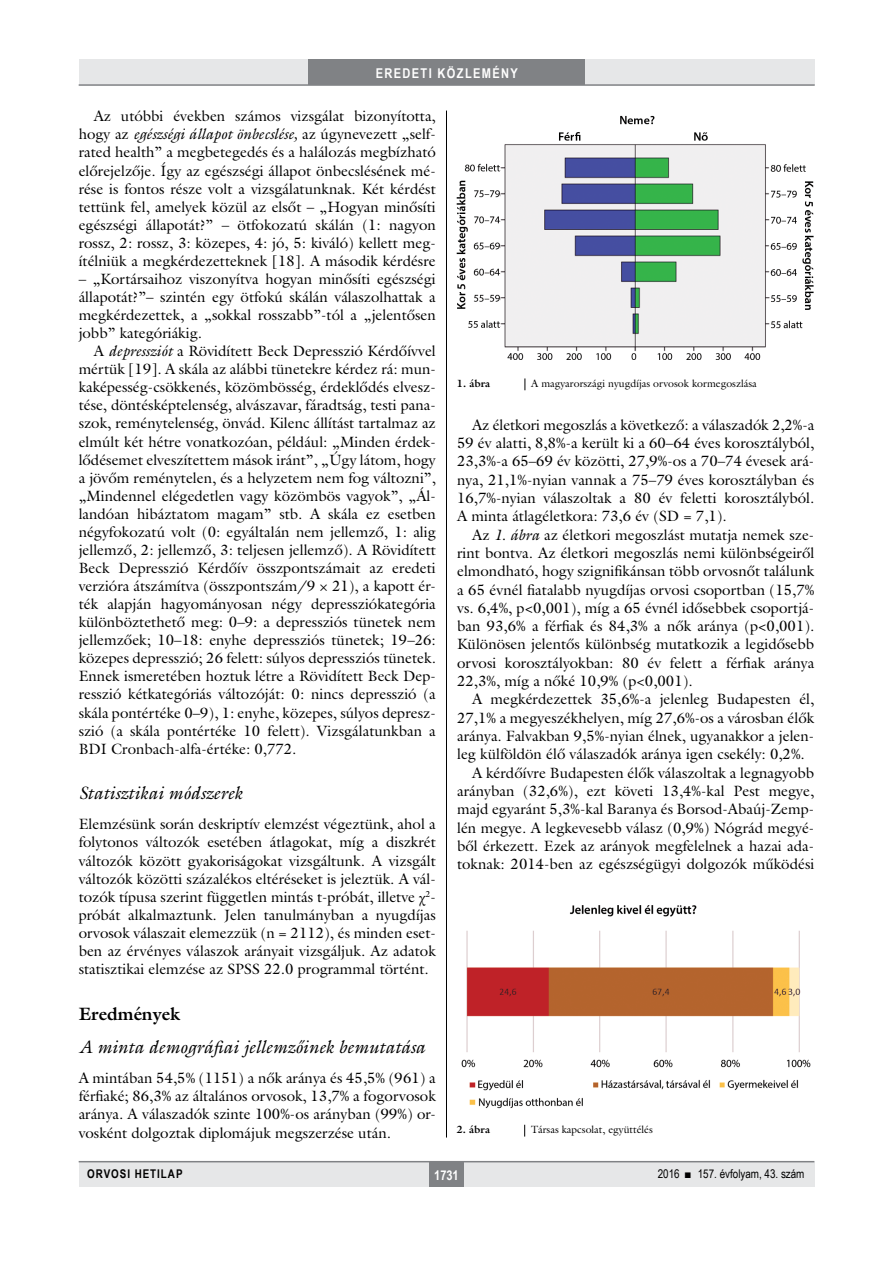
<style>
.page{position:relative;width:893px;height:1263px;background:#fff}
.page>*{position:absolute;margin:0;border:0;box-sizing:border-box;transform-origin:0 0}
.alcimkurziv{font:italic 18px "Galliard Reg";color:#000}
.alcimbold{font:700 18px "Galliard Reg";color:#000}
.Body_Text{font:15px/18px "Galliard Reg";color:#000;text-align:justify}
.Body_tompa{font:15px/18px "Galliard Reg";color:#000;text-align:justify}
.t1{font:700 13.5px "Arial Narrow";letter-spacing:.1em;color:#fff}
.t2{font:12px "Arial Narrow";color:#000}
.t3{font:700 12px "Arial Narrow";letter-spacing:.08em;color:#000}
.kepalairas2{font:10.5px "Galliard Reg";color:#000}
.kepalairas1{font:700 10.5px "Galliard Reg";color:#000}
.s1{font-style:italic}
.s2{font-family:"Garamond Premr Pro"}
</style>
<div class="page">
<div style="left:79px;top:1161px;width:735px;height:25px;background:#e6e7e8"></div>
<div style="left:429px;top:1161px;width:34px;height:25px;background:#808285"></div>
<hr style="left:79px;top:1161px;width:735px;height:1px;background:#808285">
<div style="left:79px;top:60px;width:735px;height:25px;background:#e6e7e8"></div>
<div style="left:308px;top:60px;width:277px;height:25px;background:#808285"></div>
<hr style="left:79px;top:84px;width:736px;height:2px;background:#808285">
<hr style="left:446px;top:111px;width:1px;height:1026px;background:#000">
<img style="left:457px;top:115px;width:357px;height:245px">
<svg style="left:525px;top:378px;width:1px;height:12px"></svg>
<img style="left:461px;top:905px;width:350px;height:204px">
<p class="t1" style="left:376px;top:63px;width:144px">EREDETI KÖZLEMÉNY</p>
<p class="Body_Text" style="left:79px;top:107px;width:359px;text-indent:15px">Az utóbbi években számos vizsgálat bizonyította, hogy az <span class="s1">egészségi állapot önbecslése,</span> az úgynevezett „self&shy;rated health” a megbetegedés és a halálozás megbízható előrejelzője. Így az egészségi állapot önbecslésének mé&shy;rése is fontos része volt a vizsgálatunknak. Két kérdést tettünk fel, amelyek közül az elsőt – „Hogyan minősíti egészségi állapotát?” – ötfokozatú skálán (1: nagyon rossz, 2: rossz, 3: közepes, 4: jó, 5: kiváló) kellett meg&shy;ítélniük a megkérdezetteknek [18]. A második kérdésre</p>
<p class="Body_Text" style="left:79px;top:270px;width:359px">– „Kortársaihoz viszonyítva hogyan minősíti egészségi állapotát?”– szintén egy ötfokú skálán válaszolhattak a megkérdezettek, a „sokkal rosszabb”-tól a „jelentősen jobb” kategóriákig.</p>
<p class="Body_Text" style="left:79px;top:342px;width:359px;text-indent:15px">A <span class="s1">depressziót</span> a Rövidített Beck Depresszió Kérdőívvel mértük [19]. A skála az alábbi tünetekre kérdez rá: mun&shy;kaképesség-csökkenés, közömbösség, érdeklődés elvesz&shy;tése, döntésképtelenség, alvászavar, fáradtság, testi pana&shy;szok, reménytelenség, önvád. Kilenc állítást tartalmaz az elmúlt két hétre vonatkozóan, például: „Minden érdek&shy;lődésemet elveszítettem mások iránt”, „Úgy látom, hogy a jövőm reménytelen, és a helyzetem nem fog változni”, „Mindennel elégedetlen vagy közömbös vagyok”, „Ál&shy;landóan hibáztatom magam” stb. A skála ez esetben négyfokozatú volt (0: egyáltalán nem jellemző, 1: alig jellemző, 2: jellemző, 3: teljesen jellemző). A Rövidített Beck Depresszió Kérdőív összpontszámait az eredeti verzióra átszámítva (összpontszám/9 × 21), a kapott ér&shy;ték alapján hagyományosan négy depressziókategória különböztethető meg: 0–9: a depressziós tünetek nem jellemzőek; 10–18: enyhe depressziós tünetek; 19–26: közepes depresszió; 26 felett: súlyos depressziós tünetek.<br>Ennek ismeretében hoztuk létre a Rövidített Beck Dep&shy;resszió kétkategóriás változóját: 0: nincs depresszió (a skála pontértéke 0–9), 1: enyhe, közepes, súlyos depres - szió (a skála pontértéke 10 felett). Vizsgálatunkban a BDI Cronbach-alfa-értéke: 0,772.</p>
<p class="alcimkurziv" style="left:79px;top:782px;width:165px">Statisztikai módszerek</p>
<p class="Body_tompa" style="left:79px;top:815px;width:359px">Elemzésünk során deskriptív elemzést végeztünk, ahol a folytonos változók esetében átlagokat, míg a diszkrét változók között gyakoriságokat vizsgáltunk. A vizsgált változók közötti százalékos eltéréseket is jeleztük. A vál&shy;tozók típusa szerint független mintás t-próbát, illetve <span class="s2">χ</span><sup>2</sup>- próbát alkalmaztunk. Jelen tanulmányban a nyugdíjas orvosok válaszait elemezzük (n = 2112), és minden eset&shy;ben az érvényes válaszok arányait vizsgáljuk. Az adatok statisztikai elemzése az SPSS 22.0 programmal történt.</p>
<p class="alcimbold" style="left:79px;top:1002px;width:103px">Eredmények</p>
<p class="alcimkurziv" style="left:79px;top:1036px;width:348px">A minta demográfiai jellemzőinek bemutatása</p>
<p class="Body_tompa" style="left:79px;top:1069px;width:359px">A mintában 54,5% (1151) a nők aránya és 45,5% (961) a férfiaké; 86,3% az általános orvosok, 13,7% a fogorvosok aránya. A válaszadók szinte 100%-os arányban (99%) or&shy;vosként dolgoztak diplomájuk megszerzése után.</p>
<p class="kepalairas1" style="left:457px;top:376px;width:35px">1. ábra</p>
<p class="kepalairas2" style="left:531px;top:377px;width:227px">A magyarországi nyugdíjas orvosok kormegoszlása</p>
<p class="Body_Text" style="left:457px;top:415px;width:359px;text-indent:15px">Az életkori megoszlás a következő: a válaszadók 2,2%-a 59 év alatti, 8,8%-a került ki a 60–64 éves korosztályból, 23,3%-a 65–69 év közötti, 27,9%-os a 70–74 évesek ará&shy;nya, 21,1%-nyian vannak a 75–79 éves korosztályban és 16,7%-nyian válaszoltak a 80 év feletti korosztályból.<br>A minta átlagéletkora: 73,6 év (SD = 7,1).</p>
<p class="Body_Text" style="left:457px;top:525px;width:359px;text-indent:15px">Az <span class="s1">1. ábra</span> az életkori megoszlást mutatja nemek sze&shy;rint bontva. Az életkori megoszlás nemi különbségeiről elmondható, hogy szignifikánsan több orvosnőt találunk a 65 évnél fiatalabb nyugdíjas orvosi csoportban (15,7% vs. 6,4%, p&lt;0,001), míg a 65 évnél idősebbek csoportjá&shy;ban 93,6% a férfiak és 84,3% a nők aránya (p&lt;0,001).<br>Különösen jelentős különbség mutatkozik a legidősebb orvosi korosztályokban: 80 év felett a férfiak aránya 22,3%, míg a nőké 10,9% (p&lt;0,001).</p>
<p class="Body_Text" style="left:457px;top:690px;width:359px;text-indent:15px">A megkérdezettek 35,6%-a jelenleg Budapesten él, 27,1% a megyeszékhelyen, míg 27,6%-os a városban élők aránya. Falvakban 9,5%-nyian élnek, ugyanakkor a jelen&shy;leg külföldön élő válaszadók aránya igen csekély: 0,2%.</p>
<p class="Body_Text" style="left:457px;top:763px;width:359px;text-indent:15px">A kérdőívre Budapesten élők válaszoltak a legnagyobb arányban (32,6%), ezt követi 13,4%-kal Pest megye, majd egyaránt 5,3%-kal Baranya és Borsod-Abaúj-Zemp&shy;lén megye. A legkevesebb válasz (0,9%) Nógrád megyé&shy;ből érkezett. Ezek az arányok megfelelnek a hazai ada&shy;toknak: 2014-ben az egészségügyi dolgozók működési</p>
<p class="kepalairas1" style="left:457px;top:1123px;width:35px">2. ábra</p>
<p class="kepalairas2" style="left:531px;top:1123px;width:123px">Társas kapcsolat, együttélés</p>
<p class="t3" style="left:87px;top:1165px;width:97px">ORVOSI HETILAP</p>
<p class="t1" style="left:434px;top:1165px;width:26px">1731</p>
<p class="t2" style="left:658px;top:1165px;width:148px">2016 ■ 157. évfolyam, 43. szám</p>
</div>
